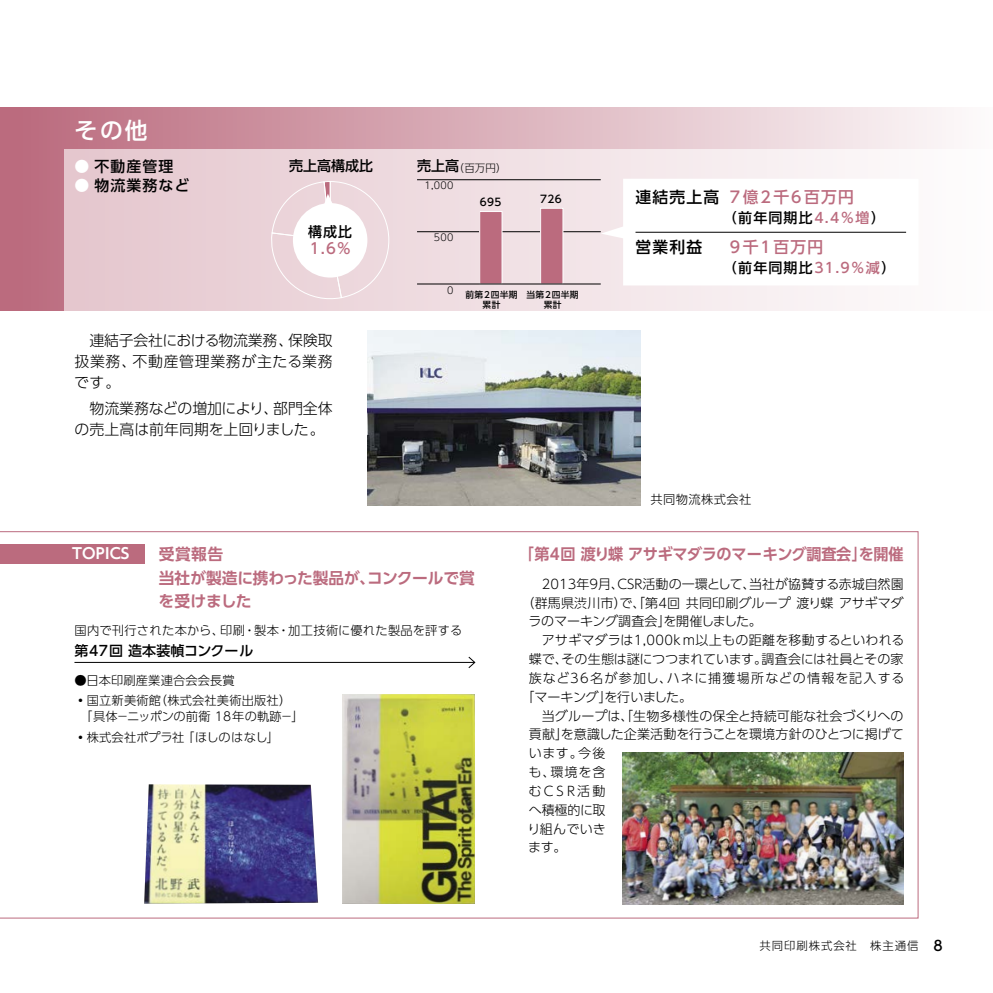
<style>
.page{position:relative;width:993px;height:993px;background:#fff}
.page>*{position:absolute;margin:0;border:0;box-sizing:border-box;transform-origin:0 0}
.t1{font:500 22.75px "UD Shin Go Pro";color:#fff}
.t2{font:700 15.75px/23.6px "UD Shin Go Pro De";letter-spacing:-.015em;color:#bb6b7e}
.t3{font:700 15.75px "UD Shin Go Pro De";letter-spacing:-.015em;color:#bb6b7e;scale:.96 1}
.t4{font:500 15.75px "UD Shin Go Pro";letter-spacing:.08em;color:#bb6b7e}
.t5{font:500 15.75px "UD Shin Go Pro";letter-spacing:.105em;color:#bb6b7e}
.t6{font:500 15.75px "UD Shin Go Pro";color:#000}
.t7{font:300 14.88px/21px "UD Shin Go Pro";letter-spacing:-.005em;color:#000;text-align:justify}
.t8{font:500 14.88px "UD Shin Go Pro";letter-spacing:.08em;color:#000}
.t9{font:700 14.88px "UD Shin Go Pro De";letter-spacing:.01em;color:#fff}
.t10{font:500 14.88px "UD Shin Go Pro";color:#bb6b7e}
.t11{font:500 14px "UD Shin Go Pro";letter-spacing:.08em;color:#000}
.t12{font:500 14px "UD Shin Go Pro";letter-spacing:.01em;color:#000}
.t13{font:300 12.95px "UD Shin Go Pro";letter-spacing:.005em;color:#000}
.t14{font:300 12.95px "UD Shin Go Pro";letter-spacing:-.015em;color:#000}
.t15{font:300 12.95px "UD Shin Go Pro";letter-spacing:.09em;color:#000}
.t16{font:300 12.95px "UD Shin Go Pro";letter-spacing:-.02em;color:#000}
.t17{font:300 12.95px "UD Shin Go Pro";letter-spacing:-.025em;color:#000}
.t18{font:300 12.25px/20.7px "UD Shin Go Pro";letter-spacing:.01em;color:#000}
.t19{font:300 12.25px "UD Shin Go Pro";letter-spacing:.035em;color:#000}
.t20{font:300 11.38px "UD Shin Go Pro";letter-spacing:.08em;color:#000}
.t21{font:300 10.5px "UD Shin Go Pro";color:#000}
.t22{font:500 10.5px "UD Shin Go Pro";letter-spacing:.035em;color:#000}
.t23{font:300 9.62px "UD Shin Go Pro";letter-spacing:.035em;color:#000}
.t24{font:500 8.75px/9.6px "UD Shin Go Pro";letter-spacing:.035em;color:#000;text-align:center}
.s1{color:#fff}
.s2{font-weight:500;font-size:14px}
.s3{color:#000}
.s4{color:#bb6b7e}
</style>
<div class="page">
<div style="left:0;top:107px;width:992px;height:203px;background:linear-gradient(to right,#ba687c,#fdfbfb)"></div>
<hr style="left:0;top:107px;width:1px;height:203px;background:#cb954b">
<hr style="left:0;top:149px;width:1px;height:161px;background:#fff">
<div style="left:64px;top:149px;width:928px;height:161px;background:linear-gradient(to right,#e5c6cd,#fefdfd)"></div>
<img style="left:367px;top:330px;width:273px;height:175px">
<div style="left:0;top:543px;width:144px;height:20px;background:#bb6b7e"></div>
<hr style="left:74px;top:662px;width:400px;height:1px;background:#000">
<svg style="left:468px;top:656px;width:7px;height:12px"></svg>
<img style="left:622px;top:752px;width:281px;height:152px">
<img style="left:144px;top:784px;width:174px;height:119px">
<img style="left:342px;top:694px;width:132px;height:209px">
<svg style="left:270px;top:181px;width:119px;height:119px"></svg>
<hr style="left:417px;top:231px;width:183px;height:1px;background:#000">
<hr style="left:417px;top:179px;width:183px;height:1px;background:#000">
<div style="left:479px;top:211px;width:23px;height:73px;background:#bb6b7e"></div>
<div style="left:479px;top:211px;width:23px;height:73px;border:1px solid #fff"></div>
<div style="left:540px;top:208px;width:22px;height:76px;background:#bb6b7e"></div>
<div style="left:540px;top:208px;width:23px;height:76px;border:1px solid #fff"></div>
<hr style="left:417px;top:283px;width:183px;height:1px;background:#000">
<svg style="left:600px;top:179px;width:318px;height:106px"></svg>
<hr style="left:635px;top:232px;width:270px;height:1px;background:#000">
<h1 class="t1" style="left:74px;top:112px;width:75px">その他</h1>
<p class="t8" style="left:74px;top:154px;width:100px"><span class="s1">●</span> 不動産管理</p>
<p class="t8" style="left:74px;top:173px;width:116px"><span class="s1">●</span> 物流業務など</p>
<p class="t11" style="left:289px;top:154px;width:85px">売上高構成比</p>
<p class="t21" style="left:417px;top:159px;width:91px"><span class="s2">売上高</span>（百万円）</p>
<p class="t11" style="left:308px;top:220px;width:46px">構成比</p>
<p class="t10" style="left:310px;top:236px;width:43px">1.6％</p>
<p class="t23" style="left:424px;top:178px;width:31px">1,000</p>
<p class="t23" style="left:434px;top:230px;width:21px">500</p>
<p class="t22" style="left:479px;top:193px;width:23px">695</p>
<p class="t22" style="left:540px;top:190px;width:23px">726</p>
<p class="t23" style="left:447px;top:282px;width:8px">0</p>
<p class="t24" style="left:465px;top:290px;width:54px">前第2四半期累計</p>
<p class="t24" style="left:526px;top:290px;width:54px">当第2四半期累計</p>
<p class="t7" style="left:74px;top:329px;width:260px">　連結子会社における物流業務、保険取扱業務、不動産管理業務が主たる業務です。</p>
<p class="t7" style="left:74px;top:397px;width:259px">　物流業務などの増加により、部門全体の売上高は前年同期を上回りました。</p>
<p class="t4" style="left:635px;top:184px;width:220px"><span class="s3">連結売上高</span> 7億2千6百万円</p>
<p class="t11" style="left:722px;top:206px;width:164px">（前年同期比<span class="s4">4.4％増</span>）</p>
<p class="t6" style="left:635px;top:234px;width:68px">営業利益</p>
<p class="t5" style="left:729px;top:234px;width:95px">9千1百万円</p>
<p class="t11" style="left:722px;top:257px;width:174px">（前年同期比<span class="s4">31.9％減</span>）</p>
<p class="t19" style="left:650px;top:489px;width:103px">共同物流株式会社</p>
<p class="t9" style="left:72px;top:541px;width:59px">TOPICS</p>
<p class="t3" style="left:518px;top:541px;width:402px">「第4回 渡り蝶 アサギマダラのマーキング調査会」を開催</p>
<p class="t2" style="left:158px;top:541px;width:318px">受賞報告<br>当社が製造に携わった製品が、コンクールで賞を受けました</p>
<p class="t13" style="left:528px;top:573px;width:376px">　2013年9月、CSR活動の一環として、当社が協賛する赤城自然園</p>
<p class="t13" style="left:521px;top:592px;width:383px">（群馬県渋川市）で、「第4回 共同印刷グループ 渡り蝶 アサギマダ</p>
<p class="t16" style="left:528px;top:610px;width:235px">ラのマーキング調査会」を開催しました。</p>
<p class="t13" style="left:528px;top:629px;width:377px">　アサギマダラは1,000km以上もの距離を移動するといわれる</p>
<p class="t13" style="left:528px;top:648px;width:376px">蝶で、その生態は謎につつまれています。調査会には社員とその家</p>
<p class="t15" style="left:528px;top:667px;width:377px">族など36名が参加し、ハネに捕獲場所などの情報を記入する</p>
<p class="t17" style="left:521px;top:686px;width:172px">「マーキング」を行いました。</p>
<p class="t13" style="left:528px;top:705px;width:376px">　当グループは、「生物多様性の保全と持続可能な社会づくりへの</p>
<p class="t14" style="left:528px;top:723px;width:376px">貢献」を意識した企業活動を行うことを環境方針のひとつに掲げて</p>
<p class="t13" style="left:528px;top:742px;width:78px">います。今後</p>
<p class="t13" style="left:528px;top:761px;width:78px">も、環境を含</p>
<p class="t13" style="left:528px;top:780px;width:78px">むCSR活動</p>
<p class="t13" style="left:528px;top:799px;width:78px">へ積極的に取</p>
<p class="t13" style="left:527px;top:817px;width:80px">り組んでいき</p>
<p class="t13" style="left:528px;top:836px;width:40px">ます。</p>
<p class="t18" style="left:74px;top:619px;width:389px">国内で刊行された本から、印刷・製本・加工技術に優れた製品を評する</p>
<p class="t12" style="left:74px;top:639px;width:181px">第47回造本装幀コンクール</p>
<p class="t18" style="left:74px;top:669px;width:218px">●日本印刷産業連合会会長賞<br>・国立新美術館（株式会社美術出版社）</p>
<p class="t18" style="left:74px;top:705px;width:231px">　「具体−ニッポンの前衛 18年の軌跡−」・株式会社ポプラ社 「ほしのはなし」</p>
<p class="t20" style="left:759px;top:936px;width:184px">共同印刷株式会社　株主通信 <span class="s2">8</span></p>
</div>
